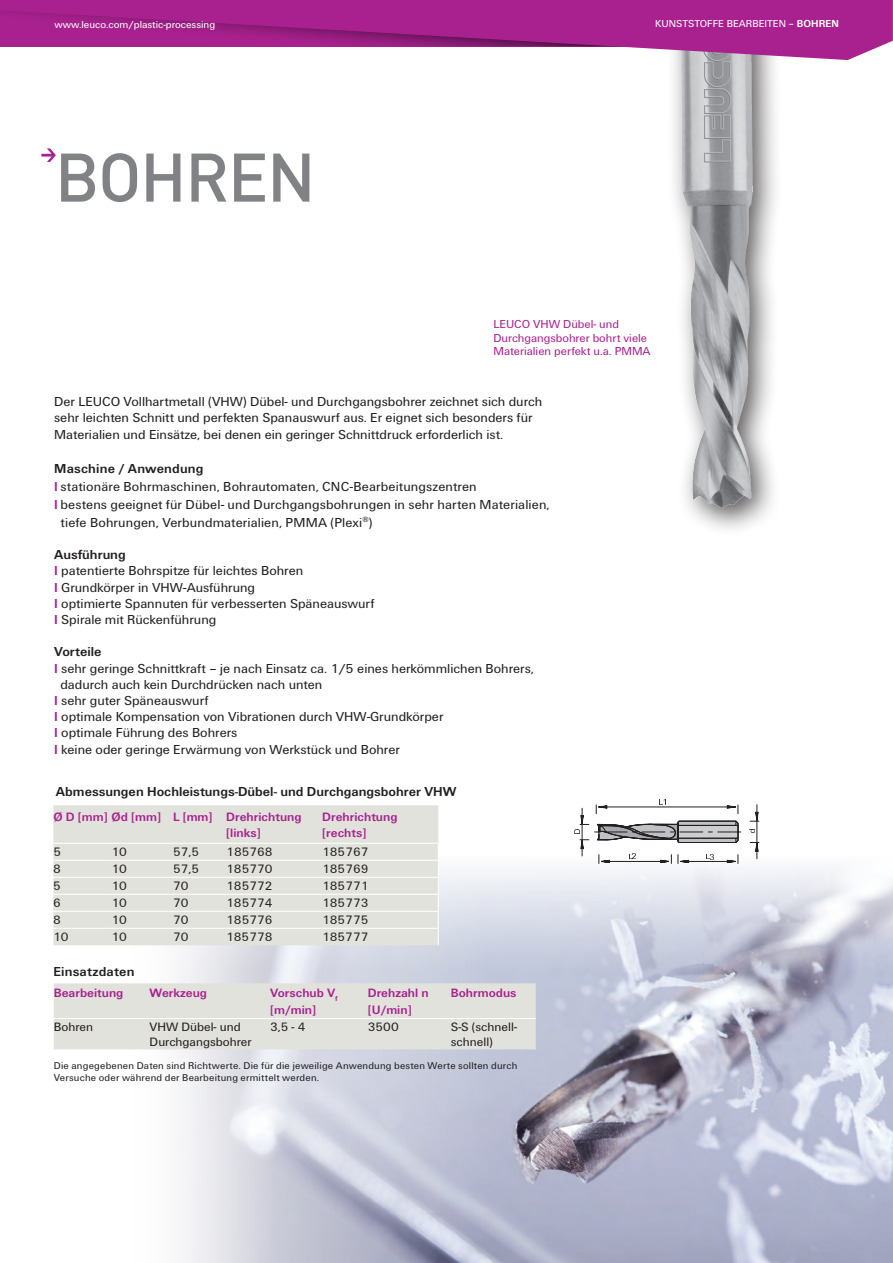
<style>
.page{position:relative;width:893px;height:1263px;background:#fff}
.page>*{position:absolute;margin:0;border:0;box-sizing:border-box;transform-origin:0 0}
.t1{font:500 67.5px "DIN Pro";letter-spacing:-.025em;color:#808285}
.t2{font:13.5px/16.2px "LEUCO UN";color:#231f20}
.t3{font:700 13.5px "LEUCO UN";color:#231f20}
.t4{font:700 12.6px/16.5px "LEUCO UN";color:#a9218e}
.t5{font:12.6px "LEUCO UN CH";color:#231f20}
.t6{font:12.6px/15.1px "LEUCO UN";color:#231f20}
.t7{font:12px/13.5px "LEUCO UN";color:#a9218e}
.t8{font:10.5px "LEUCO UN";color:#fff}
.t9{font:10.2px/12px "LEUCO UN";letter-spacing:.02em;color:#231f20}
.s1{font-weight:700}
.s2{font-weight:700;color:#a9218e}
</style>
<div class="page">
<img style="left:493px;top:973px;width:400px;height:290px">
<div style="left:666px;top:0;width:117px;height:538px;background:#231f20;opacity:.75"></div>
<img style="left:680px;top:60px;width:72px;height:449px">
<svg style="left:493px;top:799px;width:400px;height:174px"></svg>
<svg style="left:54px;top:806px;width:439px;height:457px"></svg>
<svg style="left:41px;top:148px;width:15px;height:14px"></svg>
<svg style="left:575px;top:800px;width:184px;height:64px"></svg>
<svg style="left:0;top:0;width:893px;height:60px;fill:#a9218e"></svg>
<div style="left:53px;top:805px;width:385px;height:140px;background:#e2e2dd"></div>
<svg style="left:438px;top:844px;width:1px;height:101px"></svg>
<hr style="left:53px;top:843px;width:59px;height:1px;background:#fff">
<hr style="left:112px;top:843px;width:61px;height:1px;background:#fff">
<hr style="left:173px;top:843px;width:53px;height:1px;background:#fff">
<hr style="left:226px;top:843px;width:96px;height:1px;background:#fff">
<hr style="left:322px;top:843px;width:117px;height:1px;background:#fff">
<hr style="left:53px;top:860px;width:59px;height:1px;background:#fff">
<hr style="left:112px;top:860px;width:61px;height:1px;background:#fff">
<hr style="left:173px;top:860px;width:53px;height:1px;background:#fff">
<hr style="left:226px;top:860px;width:96px;height:1px;background:#fff">
<hr style="left:322px;top:860px;width:117px;height:1px;background:#fff">
<hr style="left:53px;top:877px;width:59px;height:1px;background:#fff">
<hr style="left:112px;top:877px;width:61px;height:1px;background:#fff">
<hr style="left:173px;top:877px;width:53px;height:1px;background:#fff">
<hr style="left:226px;top:877px;width:96px;height:1px;background:#fff">
<hr style="left:322px;top:877px;width:117px;height:1px;background:#fff">
<hr style="left:53px;top:894px;width:59px;height:1px;background:#fff">
<hr style="left:112px;top:894px;width:61px;height:1px;background:#fff">
<hr style="left:173px;top:894px;width:53px;height:1px;background:#fff">
<hr style="left:226px;top:894px;width:96px;height:1px;background:#fff">
<hr style="left:322px;top:894px;width:117px;height:1px;background:#fff">
<hr style="left:53px;top:911px;width:59px;height:1px;background:#fff">
<hr style="left:112px;top:911px;width:61px;height:1px;background:#fff">
<hr style="left:173px;top:911px;width:53px;height:1px;background:#fff">
<hr style="left:226px;top:911px;width:96px;height:1px;background:#fff">
<hr style="left:322px;top:911px;width:117px;height:1px;background:#fff">
<hr style="left:53px;top:928px;width:59px;height:1px;background:#fff">
<hr style="left:112px;top:928px;width:61px;height:1px;background:#fff">
<hr style="left:173px;top:928px;width:53px;height:1px;background:#fff">
<hr style="left:226px;top:928px;width:96px;height:1px;background:#fff">
<hr style="left:322px;top:928px;width:117px;height:1px;background:#fff">
<div style="left:54px;top:983px;width:482px;height:66px;background:#e2e2dd"></div>
<hr style="left:54px;top:1018px;width:91px;height:1px;background:#fff">
<hr style="left:145px;top:1018px;width:121px;height:1px;background:#fff">
<hr style="left:266px;top:1018px;width:98px;height:1px;background:#fff">
<hr style="left:364px;top:1018px;width:83px;height:1px;background:#fff">
<hr style="left:447px;top:1018px;width:89px;height:1px;background:#fff">
<p class="t8" style="left:54px;top:19px;width:162px">www.leuco.com/plastic-processing</p>
<h1 class="t1" style="left:55px;top:131px;width:262px">BOHREN</h1>
<p class="t8" style="left:655px;top:18px;width:185px">KUNSTSTOFFE BEARBEITEN – <span class="s1">BOHREN</span></p>
<p class="t7" style="left:493px;top:318px;width:159px">LEUCO VHW Dübel- und<br>Durchgangsbohrer bohrt viele<br>Materialien perfekt u.a. PMMA</p>
<p class="t2" style="left:54px;top:394px;width:490px">Der LEUCO Vollhartmetall (VHW) Dübel- und Durchgangsbohrer zeichnet sich durch sehr leichten Schnitt und perfekten Spanauswurf aus. Er eignet sich besonders für<br>Materialien und Einsätze, bei denen ein geringer Schnittdruck erforderlich ist.</p>
<p class="t3" style="left:54px;top:461px;width:151px">Maschine / Anwendung</p>
<p class="t2" style="left:54px;top:478px;width:424px"><span class="s2">I</span> stationäre Bohrmaschinen, Bohrautomaten, CNC-Bearbeitungszentren</p>
<p class="t2" style="left:54px;top:496px;width:497px"><span class="s2">I</span> bestens geeignet für Dübel- und Durchgangsbohrungen in sehr harten Materialien,</p>
<p class="t2" style="left:61px;top:514px;width:313px">tiefe Bohrungen, Verbundmaterialien, PMMA (Plexi<sup>®</sup>)</p>
<p class="t2" style="left:54px;top:547px;width:322px"><span class="s1">Ausführung<br></span><span class="s2">I</span> patentierte Bohrspitze für leichtes Bohren<br><span class="s2">I</span> Grundkörper in VHW-Ausführung<br><span class="s2">I</span> optimierte Spannuten für verbesserten Späneauswurf <span class="s2">I</span> Spirale mit Rückenführung</p>
<p class="t3" style="left:54px;top:644px;width:49px">Vorteile</p>
<p class="t2" style="left:54px;top:660px;width:481px"><span class="s2">I</span> sehr geringe Schnittkraft – je nach Einsatz ca. 1/5 eines herkömmlichen Bohrers,</p>
<p class="t2" style="left:60px;top:676px;width:263px">dadurch auch kein Durchdrücken nach unten</p>
<p class="t2" style="left:54px;top:692px;width:156px"><span class="s2">I</span> sehr guter Späneauswurf</p>
<p class="t2" style="left:54px;top:709px;width:391px"><span class="s2">I</span> optimale Kompensation von Vibrationen durch VHW-Grundkörper</p>
<p class="t2" style="left:54px;top:725px;width:185px"><span class="s2">I</span> optimale Führung des Bohrers</p>
<p class="t2" style="left:54px;top:741px;width:347px"><span class="s2">I</span> keine oder geringe Erwärmung von Werkstück und Bohrer</p>
<p class="t3" style="left:56px;top:784px;width:402px">Abmessungen Hochleistungs-Dübel- und Durchgangsbohrer VHW</p>
<p class="t4" style="left:226px;top:808px;width:77px;text-indent:-173px">Ø D [mm] Ød [mm] L [mm] Drehrichtung [links]</p>
<p class="t4" style="left:322px;top:808px;width:77px">Drehrichtung [rechts]</p>
<p class="t5" style="left:53px;top:845px;width:9px">5</p>
<p class="t5" style="left:112px;top:845px;width:17px">10</p>
<p class="t5" style="left:173px;top:845px;width:28px">57,5</p>
<p class="t5" style="left:226px;top:845px;width:48px">185768</p>
<p class="t5" style="left:322px;top:845px;width:48px">185767</p>
<p class="t5" style="left:53px;top:862px;width:9px">8</p>
<p class="t5" style="left:112px;top:862px;width:17px">10</p>
<p class="t5" style="left:173px;top:862px;width:28px">57,5</p>
<p class="t5" style="left:226px;top:862px;width:48px">185770</p>
<p class="t5" style="left:322px;top:862px;width:48px">185769</p>
<p class="t5" style="left:53px;top:879px;width:9px">5</p>
<p class="t5" style="left:111px;top:879px;width:17px">10</p>
<p class="t5" style="left:173px;top:879px;width:17px">70</p>
<p class="t5" style="left:226px;top:879px;width:48px">185772</p>
<p class="t5" style="left:322px;top:879px;width:48px">185771</p>
<p class="t5" style="left:53px;top:896px;width:9px">6</p>
<p class="t5" style="left:111px;top:896px;width:17px">10</p>
<p class="t5" style="left:173px;top:896px;width:17px">70</p>
<p class="t5" style="left:226px;top:896px;width:48px">185774</p>
<p class="t5" style="left:322px;top:896px;width:48px">185773</p>
<p class="t5" style="left:53px;top:913px;width:9px">8</p>
<p class="t5" style="left:111px;top:913px;width:17px">10</p>
<p class="t5" style="left:173px;top:913px;width:17px">70</p>
<p class="t5" style="left:226px;top:913px;width:48px">185776</p>
<p class="t5" style="left:322px;top:913px;width:48px">185775</p>
<p class="t5" style="left:53px;top:930px;width:17px">10</p>
<p class="t5" style="left:111px;top:930px;width:17px">10</p>
<p class="t5" style="left:173px;top:930px;width:17px">70</p>
<p class="t5" style="left:226px;top:930px;width:48px">185778</p>
<p class="t5" style="left:322px;top:930px;width:48px">185777</p>
<p class="t3" style="left:53px;top:964px;width:83px">Einsatzdaten</p>
<p class="t4" style="left:54px;top:985px;width:71px">Bearbeitung</p>
<p class="t4" style="left:150px;top:985px;width:59px">Werkzeug</p>
<p class="t4" style="left:270px;top:985px;width:69px">Vorschub V<sub>f </sub>[m/min]</p>
<p class="t4" style="left:368px;top:985px;width:62px">Drehzahl n [U/min]</p>
<p class="t4" style="left:451px;top:985px;width:67px">Bohrmodus</p>
<p class="t6" style="left:54px;top:1020px;width:41px">Bohren</p>
<p class="t6" style="left:150px;top:1020px;width:104px">VHW Dübel- und<br>Durchgangsbohrer</p>
<p class="t6" style="left:270px;top:1020px;width:37px">3,5 - 4</p>
<p class="t6" style="left:368px;top:1020px;width:32px">3500</p>
<p class="t6" style="left:451px;top:1020px;width:68px">S-S (schnell&shy;schnell)</p>
<p class="t9" style="left:54px;top:1060px;width:465px">Die angegebenen Daten sind Richtwerte. Die für die jeweilige Anwendung besten Werte sollten durch<br>Versuche oder während der Bearbeitung ermittelt werden.</p>
</div>
